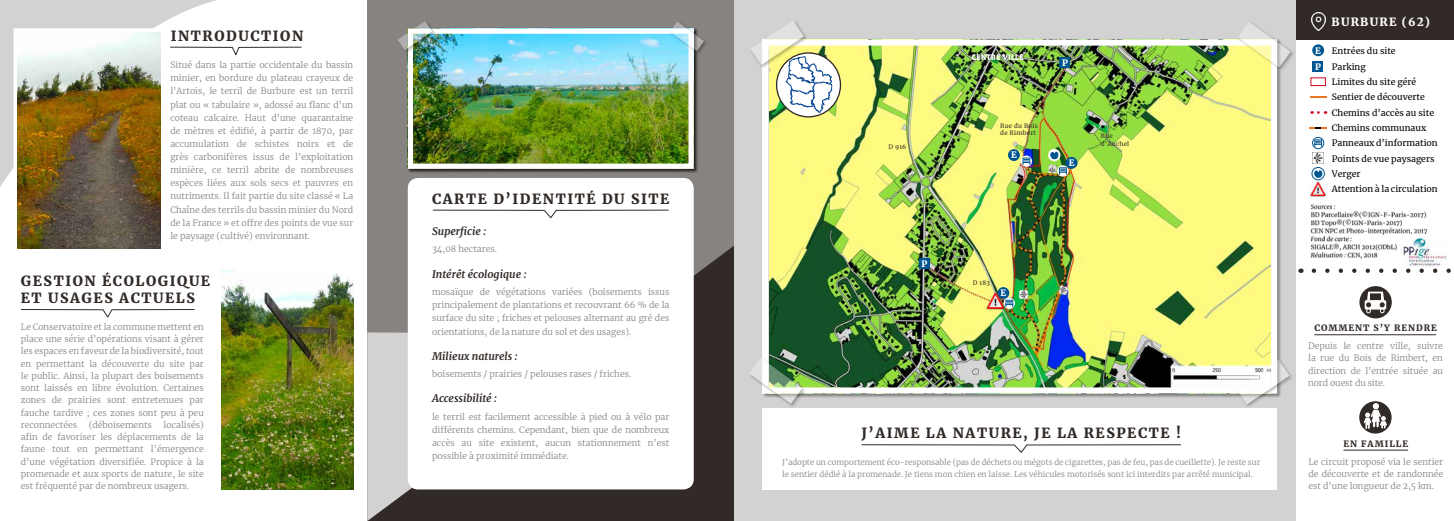
<style>
.page{position:relative;width:1454px;height:521px;background:#fff}
.page>*{position:absolute;margin:0;border:0;box-sizing:border-box;transform-origin:0 0}
.t1{font:900 14px/16.8px "Merriweather";letter-spacing:.11em;color:#322a27}
.t2{font:900 11.38px "Merriweather";color:#fff}
.t3{font:italic 700 10.5px "Merriweather";color:#322a27}
.t4{font:900 8.84px "Merriweather";color:#fff}
.t5{font:300 8.75px/13.1px "Merriweather";color:#878381;text-align:justify}
.t6{font:8.75px/15.3px "Merriweather";color:#000}
.t7{font:900 8.75px "Merriweather";letter-spacing:.11em;color:#322a27}
.t8{font:300 7.88px/12.2px "Merriweather";color:#878381}
.t9{font:7.88px "Aller Display";letter-spacing:.04em;color:#fff}
.t10{font:6.12px/7.4px "Merriweather";letter-spacing:.04em;color:#322a27}
</style>
<div class="page">
<svg style="left:0;top:0;width:217px;height:199px;fill:#d2d2d2"></svg>
<svg style="left:20px;top:309px;width:175px;height:9px"></svg>
<svg style="left:11px;top:26px;width:291px;height:155px"></svg>
<img style="left:18px;top:33px;width:143px;height:215px">
<img style="left:222px;top:270px;width:131px;height:219px">
<div style="left:367px;top:0;width:367px;height:521px;background:#878381"></div>
<svg style="left:407px;top:246px;width:327px;height:275px;background:#3a322f"></svg>
<svg style="left:367px;top:332px;width:252px;height:189px;background:#817d7c"></svg>
<div style="left:407px;top:28px;width:291px;height:145px;background:#000;opacity:.75"></div>
<img style="left:414px;top:35px;width:273px;height:128px">
<div style="left:408px;top:29px;width:285px;height:140px;border:5px solid #fff"></div>
<div style="left:397px;top:21px;width:39px;height:33px;background:#000;opacity:.75"></div>
<svg style="left:397px;top:21px;width:35px;height:29px"></svg>
<div style="left:669px;top:21px;width:39px;height:34px;background:#000;opacity:.75"></div>
<svg style="left:670px;top:22px;width:34px;height:29px"></svg>
<div style="left:408px;top:178px;width:285px;height:311px;background:#fff;border-radius:10px"></div>
<svg style="left:432px;top:209px;width:237px;height:10px"></svg>
<div style="left:734px;top:0;width:719px;height:521px;background:#d2d2d2"></div>
<img style="left:769px;top:46px;width:501px;height:340px">
<div style="left:762px;top:39px;width:515px;height:354px;border:6px solid #fff"></div>
<div style="left:1296px;top:0;width:157px;height:521px;background:#fff"></div>
<div style="left:762px;top:408px;width:515px;height:81px;background:#fff"></div>
<div style="left:1296px;top:0;width:157px;height:39px;background:#322a27"></div>
<img style="left:1311px;top:13px;width:14px;height:18px">
<div style="left:1236px;top:21px;width:58px;height:51px;background:#000;opacity:.75"></div>
<svg style="left:1237px;top:22px;width:53px;height:45px"></svg>
<svg style="left:861px;top:444px;width:320px;height:9px"></svg>
<div style="left:1235px;top:359px;width:58px;height:50px;background:#000;opacity:.75"></div>
<svg style="left:1235px;top:359px;width:54px;height:45px"></svg>
<svg style="left:1359px;top:286px;width:32px;height:32px"></svg>
<svg style="left:1364px;top:300px;width:22px;height:10px"></svg>
<svg style="left:1366px;top:292px;width:18px;height:22px"></svg>
<div style="left:1359px;top:401px;width:32px;height:32px;background:#322a27;border-radius:50%"></div>
<div style="left:1372px;top:403px;width:7px;height:6px;background:#fff;border-radius:50%"></div>
<svg style="left:1363px;top:410px;width:24px;height:19px"></svg>
<svg style="left:1313px;top:268px;width:138px;height:5px"></svg>
<hr style="left:1314px;top:334px;width:121px;height:1px;background:#322a27">
<hr style="left:1343px;top:450px;width:64px;height:1px;background:#322a27">
<div style="left:1312px;top:44px;width:12px;height:12px;background:#005691;border-radius:50%"></div>
<img style="left:1310px;top:204px;width:118px;height:55px">
<img style="left:1400px;top:237px;width:47px;height:29px">
<svg style="left:776px;top:53px;width:64px;height:64px"></svg>
<svg style="left:751px;top:21px;width:81px;height:92px"></svg>
<div style="left:776px;top:52px;width:65px;height:65px;border:1px solid #322a27;border-radius:50%"></div>
<div style="left:748px;top:357px;width:58px;height:51px;background:#000;opacity:.75"></div>
<svg style="left:749px;top:358px;width:53px;height:46px"></svg>
<div style="left:1310px;top:77px;width:15px;height:9px;border:1px solid #cd071e"></div>
<div style="left:997px;top:287px;width:12px;height:12px;background:#005691;border-radius:50%"></div>
<div style="left:1008px;top:149px;width:11px;height:12px;background:#005691;border-radius:50%"></div>
<div style="left:1065px;top:157px;width:12px;height:12px;background:#005691;border-radius:50%"></div>
<svg style="left:1309px;top:127px;width:17px;height:2px"></svg>
<svg style="left:1310px;top:96px;width:16px;height:2px"></svg>
<div style="left:1312px;top:137px;width:12px;height:12px;border:1px solid #005691;border-radius:50%"></div>
<svg style="left:1314px;top:139px;width:8px;height:8px"></svg>
<div style="left:1311px;top:167px;width:13px;height:13px;border:1px solid #005691;border-radius:50%"></div>
<svg style="left:1313px;top:169px;width:9px;height:9px"></svg>
<svg style="left:1312px;top:153px;width:11px;height:10px"></svg>
<div style="left:1312px;top:61px;width:10px;height:10px;background:#005691"></div>
<svg style="left:1003px;top:298px;width:12px;height:11px"></svg>
<svg style="left:1005px;top:299px;width:8px;height:8px"></svg>
<svg style="left:1019px;top:290px;width:8px;height:8px"></svg>
<svg style="left:1058px;top:285px;width:10px;height:10px"></svg>
<svg style="left:1020px;top:156px;width:12px;height:11px"></svg>
<svg style="left:1022px;top:157px;width:8px;height:8px"></svg>
<svg style="left:1057px;top:165px;width:11px;height:12px"></svg>
<svg style="left:1048px;top:150px;width:19px;height:25px"></svg>
<div style="left:1059px;top:57px;width:11px;height:11px;background:#005691"></div>
<div style="left:919px;top:258px;width:10px;height:10px;background:#005691"></div>
<svg style="left:1318px;top:111px;width:8px;height:3px"></svg>
<img style="left:985px;top:290px;width:20px;height:20px">
<img style="left:1310px;top:182px;width:16px;height:15px">
<h1 class="t1" style="left:171px;top:27px;width:134px">INTRODUCTION</h1>
<p class="t5" style="left:170px;top:58px;width:184px">Situé dans la partie occidentale du bassin minier, en bordure du plateau crayeux de l’Artois, le terril de Burbure est un terril plat ou « tabulaire », adossé au flanc d’un coteau calcaire. Haut d’une quarantaine de mètres et édifié, à partir de 1870, par accumulation de schistes noirs et de grès carbonifères issus de l’exploitation minière, ce terril abrite de nombreuses espèces liées aux sols secs et pauvres en nutriments. Il fait partie du site classé « La Chaîne des terrils du bassin minier du Nord de la France » et offre des points de vue sur le paysage (cultivé) environnant.</p>
<h1 class="t1" style="left:21px;top:272px;width:191px">GESTION ÉCOLOGIQUE<br>ET USAGES ACTUELS</h1>
<p class="t5" style="left:21px;top:320px;width:184px;line-height:12.2px">Le Conservatoire et la commune mettent en place une série d’opérations visant à gérer les espaces en faveur de la biodiversité, tout en permettant la découverte du site par le public. Ainsi, la plupart des boisements sont laissés en libre évolution. Certaines zones de prairies sont entretenues par fauche tardive ; ces zones sont peu à peu reconnectées</p>
<p class="t5" style="left:21px;top:418px;width:184px;line-height:12.2px;text-indent:143px">localisés) afin de favoriser les déplacements de la faune tout en permettant l’émergence d’une végétation diversifiée. Propice à la promenade et aux sports de nature, le site est fréquenté par de nombreux usagers.</p>
<p class="t5" style="left:89px;top:418px;width:65px">(déboisements</p>
<h1 class="t1" style="left:432px;top:190px;width:239px">CARTE D’IDENTITÉ DU SITE</h1>
<p class="t3" style="left:432px;top:224px;width:56px">Superficie :</p>
<p class="t5" style="left:432px;top:242px;width:66px">34,08 hectares.</p>
<p class="t3" style="left:432px;top:266px;width:96px">Intérêt écologique :</p>
<p class="t5" style="left:432px;top:285px;width:239px">mosaïque de végétations variées (boisements issus principalement de plantations et recouvrant 66 % de la surface du site ; friches et pelouses alternant au gré des orientations, de la nature du sol et des usages).</p>
<p class="t3" style="left:432px;top:349px;width:87px">Milieux naturels :</p>
<p class="t5" style="left:432px;top:367px;width:201px">boisements / prairies / pelouses rases / friches.</p>
<p class="t3" style="left:432px;top:391px;width:66px">Accessibilité :</p>
<p class="t5" style="left:432px;top:410px;width:239px">le terril est facilement accessible à pied ou à vélo par différents chemins. Cependant, bien que de nombreux accès au site existent, aucun stationnement n’est possible à proximité immédiate.</p>
<p class="t10" style="left:888px;top:143px;width:19px">D 916</p>
<h2 class="t2" style="left:1331px;top:14px;width:20px">BURBURE</h2>
<h2 class="t2" style="left:1401px;top:14px;width:30px">(62)</h2>
<p class="t9" style="left:971px;top:52px;width:54px">CENTRE VILLE</p>
<p class="t6" style="left:1331px;top:43px;width:107px">Entrées du site<br>Parking<br>Limites du site géré<br>Sentier de découverte<br>Chemins d’accès au site<br>Chemins communaux<br>Panneaux d’information<br>Points de vue paysagers<br>Verger<br>Attention à la circulation</p>
<p class="t4" style="left:1315px;top:44px;width:7px">E</p>
<p class="t4" style="left:1062px;top:57px;width:7px">P</p>
<p class="t4" style="left:1315px;top:60px;width:7px">P</p>
<p class="t10" style="left:1000px;top:122px;width:39px">Rue du Bois de Rimbert</p>
<p class="t10" style="left:1100px;top:132px;width:30px">Rue d’Auchel</p>
<p class="t4" style="left:1011px;top:149px;width:7px">E</p>
<p class="t4" style="left:1068px;top:157px;width:7px">E</p>
<p class="t4" style="left:921px;top:258px;width:7px">P</p>
<p class="t10" style="left:940px;top:230px;width:19px">D 183</p>
<p class="t10" style="left:973px;top:279px;width:19px">D 183</p>
<p class="t4" style="left:1000px;top:287px;width:7px">E</p>
<p class="t7" style="left:1314px;top:322px;width:124px">COMMENT S’Y RENDRE</p>
<p class="t5" style="left:1308px;top:339px;width:136px;line-height:12.2px">Depuis le centre ville, suivre la rue du Bois de Rimbert, en direction de l’entrée située au nord ouest du site.</p>
<h1 class="t1" style="left:861px;top:424px;width:321px">J’AIME LA NATURE, JE LA RESPECTE !</h1>
<p class="t8" style="left:782px;top:455px;width:479px">J’adopte un comportement éco-responsable (pas de déchets ou mégots de cigarettes, pas de feu, pas de cueillette). Je reste sur le sentier dédié à la promenade. Je tiens mon chien en laisse. Les véhicules motorisés sont ici interdits par arrêté municipal.</p>
<p class="t7" style="left:1343px;top:437px;width:66px">EN FAMILLE</p>
<p class="t5" style="left:1308px;top:455px;width:136px;line-height:12.2px">Le circuit proposé via le sentier de découverte et de randonnée est d’une longueur de 2,5 km.</p>
</div>
